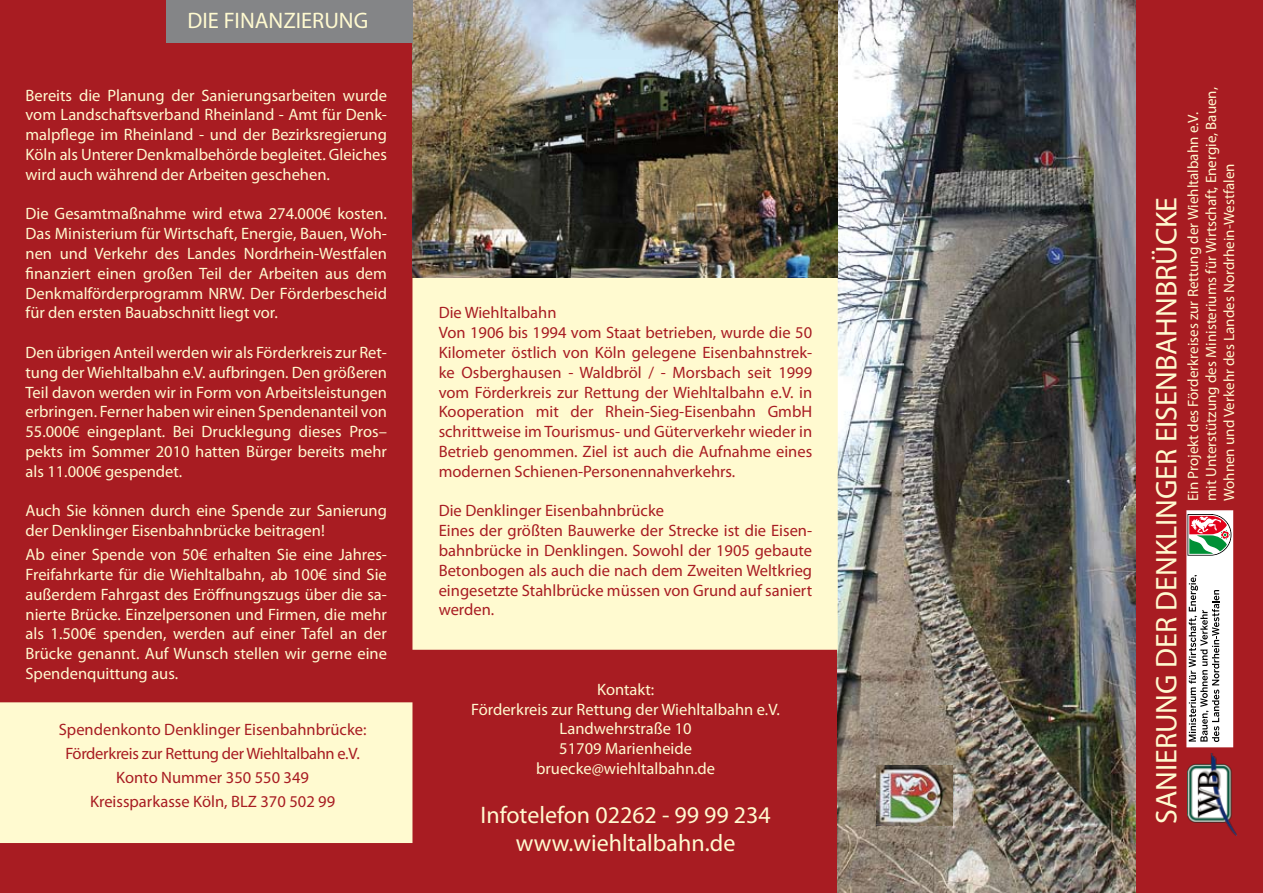
<style>
.page{position:relative;width:1263px;height:893px;background:#a81c22}
.page>*{position:absolute;margin:0;border:0;box-sizing:border-box;transform-origin:0 0}
.t1{font:30px "Myriad Pro";color:#fffad0}
.t2{font:24px/28.8px "Myriad Pro";color:#fffad0;text-align:center}
.t3{font:22.5px "Myriad Pro";color:#fffad0}
.t4{font:16.5px/19.8px "Myriad Pro";color:#fffad0;text-align:justify}
.t5{font:16.5px/19.8px "Myriad Pro";color:#a81c22}
.t6{font:15px/18px "Myriad Pro";color:#fffad0}
</style>
<div class="page">
<img style="left:837px;top:0;width:298px;height:893px">
<img style="left:876px;top:765px;width:76px;height:60px">
<div style="left:412px;top:268px;width:426px;height:382px;background:#fffad0;border:2px solid #fffad0"></div>
<img style="left:412px;top:0;width:426px;height:277px">
<div style="left:166px;top:0;width:246px;height:43px;background:#848587"></div>
<div style="left:1186px;top:510px;width:47px;height:237px;background:#fff;border:2px solid #fff"></div>
<svg style="left:1189px;top:575px;width:30px;height:167px"></svg>
<svg style="left:1187px;top:514px;width:44px;height:42px"></svg>
<img style="left:1188px;top:754px;width:49px;height:81px">
<div style="left:0;top:702px;width:412px;height:141px;background:#fffad0"></div>
<h3 class="t3" style="left:187px;top:7px;width:182px">DIE FINANZIERUNG</h3>
<p class="t4" style="left:26px;top:85px;width:363px">Bereits die Planung der Sanierungsarbeiten wurde vom Landschaftsverband Rheinland - Amt für Denk&shy;malpflege im Rheinland - und der Bezirksregierung Köln als Unterer Denkmalbehörde begleitet. Gleiches wird auch während der Arbeiten geschehen.</p>
<p class="t4" style="left:26px;top:204px;width:363px">Die Gesamtmaßnahme wird etwa 274.000€ kosten.<br>Das Ministerium für Wirtschaft, Energie, Bauen, Woh&shy;nen und Verkehr des Landes Nordrhein-Westfalen finanziert einen großen Teil der Arbeiten aus dem Denkmalförderprogramm NRW. Der Förderbescheid für den ersten Bauabschnitt liegt vor.</p>
<p class="t4" style="left:26px;top:342px;width:363px">Den übrigen Anteil werden wir als Förderkreis zur Ret&shy;tung der Wiehltalbahn e.V. aufbringen. Den größeren Teil davon werden wir in Form von Arbeitsleistungen erbringen. Ferner haben wir einen Spendenanteil von 55.000€ eingeplant. Bei Drucklegung dieses Pros– pekts im Sommer 2010 hatten Bürger bereits mehr als 11.000€ gespendet.</p>
<p class="t4" style="left:26px;top:501px;width:363px">Auch Sie können durch eine Spende zur Sanierung der Denklinger Eisenbahnbrücke beitragen!</p>
<p class="t4" style="left:26px;top:544px;width:363px">Ab einer Spende von 50€ erhalten Sie eine Jahres-Freifahrkarte für die Wiehltalbahn, ab 100€ sind Sie außerdem Fahrgast des Eröffnungszugs über die sa&shy;nierte Brücke. Einzelpersonen und Firmen, die mehr als 1.500€ spenden, werden auf einer Tafel an der Brücke genannt. Auf Wunsch stellen wir gerne eine Spendenquittung aus.</p>
<p class="t5" style="left:59px;top:717px;width:309px;line-height:24px;text-align:center">Spendenkonto Denklinger Eisenbahnbrücke:<br>Förderkreis zur Rettung der Wiehltalbahn e.V.<br>Konto Nummer 350 550 349<br>Kreissparkasse Köln, BLZ 370 502 99</p>
<p class="t5" style="left:439px;top:303px;width:375px">Die Wiehltalbahn<br>Von 1906 bis 1994 vom Staat betrieben, wurde die 50<br>Kilometer östlich von Köln gelegene Eisenbahnstrek&shy;ke Osberghausen - Waldbröl / - Morsbach seit 1999 vom Förderkreis zur Rettung der Wiehltalbahn e.V. in Kooperation mit der Rhein-Sieg-Eisenbahn GmbH schrittweise im Tourismus- und Güterverkehr wieder in Betrieb genommen. Ziel ist auch die Aufnahme eines modernen Schienen-Personennahverkehrs.</p>
<p class="t5" style="left:439px;top:501px;width:375px">Die Denklinger Eisenbahnbrücke<br>Eines der größten Bauwerke der Strecke ist die Eisen&shy;bahnbrücke in Denklingen. Sowohl der 1905 gebaute Betonbogen als auch die nach dem Zweiten Weltkrieg eingesetzte Stahlbrücke müssen von Grund auf saniert werden.</p>
<p class="t4" style="left:471px;top:679px;width:310px;text-align:center">Kontakt:<br>Förderkreis zur Rettung der Wiehltalbahn e.V.<br>Landwehrstraße 10<br>51709 Marienheide bruecke@wiehltalbahn.de</p>
<h2 class="t2" style="left:480px;top:800px;width:292px">Infotelefon 02262 - 99 99 234 www.wiehltalbahn.de</h2>
<h1 class="t1" style="left:1148px;top:824px;width:628px;rotate:-90deg">SANIERUNG DER DENKLINGER EISENBAHNBRÜCKE</h1>
<p class="t6" style="left:1184px;top:501px;width:415px;rotate:-90deg">Ein Projekt des Förderkreises zur Rettung der Wiehltalbahn e.V.<br>mit Unterstützung des Ministeriums für Wirtschaft, Energie, Bauen,<br>Wohnen und Verkehr des Landes Nordrhein-Westfalen</p>
</div>
